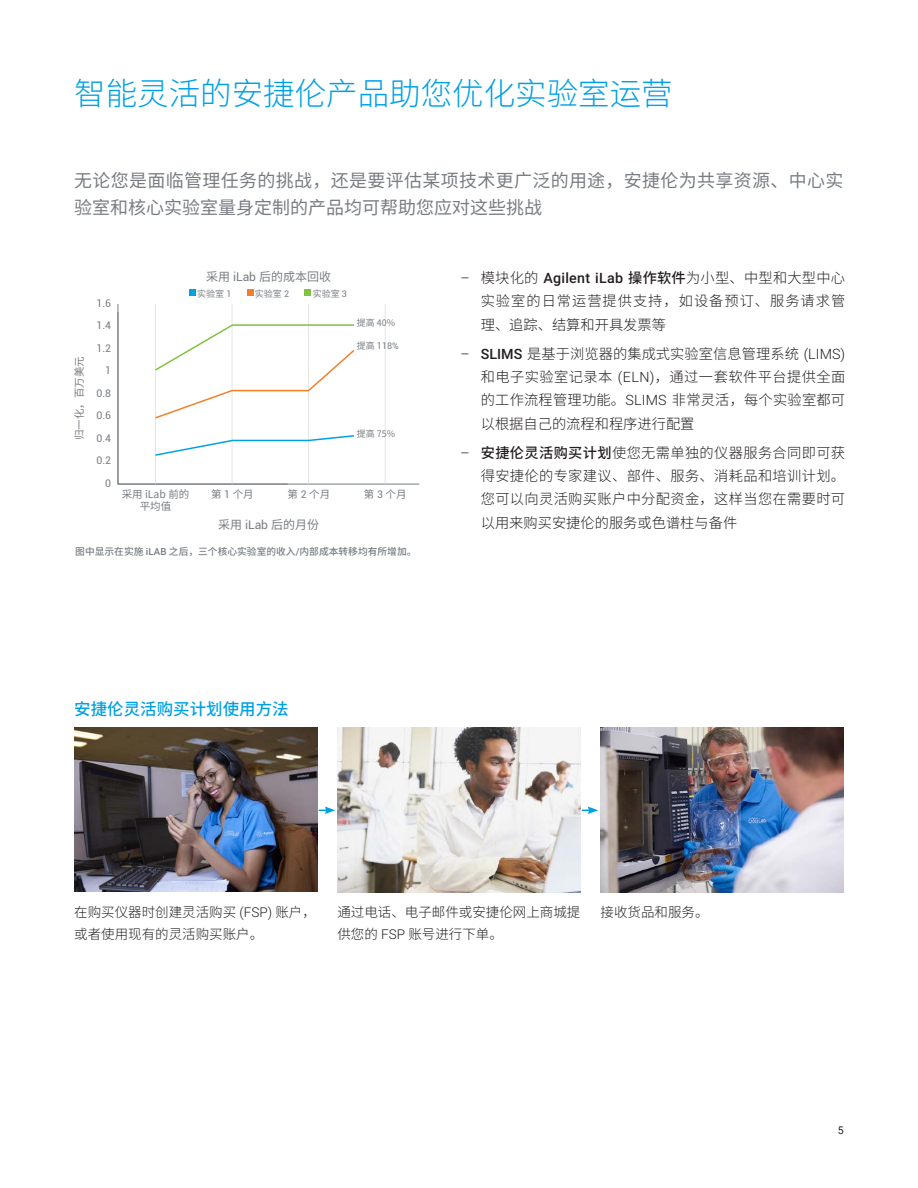
<style>
.page{position:relative;width:918px;height:1188px;background:#fff}
.page>*{position:absolute;margin:0;border:0;box-sizing:border-box;transform-origin:0 0}
.t1{font:300 31.5px "Noto Sans CJ Ksc";color:#00a1e3}
.t2{font:18px/27px "Noto Sans CJ Ksc";letter-spacing:.02em;color:#787d83}
.t3{font:500 16.5px "Noto Sans CJ Ksc";color:#00a1e3}
.t4{font:300 14.25px/23.2px "Noto Sans CJ Ksc";letter-spacing:.015em;color:#231f20;text-align:justify}
.t5{font:300 13.5px/22.5px "Noto Sans CJ Ksc";color:#231f20}
.t6{font:12px "Noto Sans CJ Ksc";color:#787d83}
.t7{font:10.5px/12px "Noto Sans CJ Ksc";color:#787d83;text-align:center}
.t8{font:10.5px/22.5px "Roboto";color:#787d83;text-align:right}
.t9{font:10.5px "Roboto";color:#231f20}
.t10{font:500 9.75px "Noto Sans CJ Ksc";color:#787d83}
.t11{font:9px "Noto Sans CJ Ksc";color:#787d83}
.t12{font:9px "Roboto";color:#787d83}
.s1{font-family:"Roboto"}
.s2{font-family:"Noto Sans CJ Ksc"}
.s3{font-family:"Roboto";font-weight:500}
.s4{font-weight:500}
</style>
<div class="page">
<hr style="left:155px;top:304px;width:1px;height:180px;background:#d8d9d7">
<hr style="left:232px;top:304px;width:1px;height:180px;background:#d8d9d7">
<hr style="left:308px;top:304px;width:1px;height:180px;background:#d8d9d7">
<hr style="left:385px;top:304px;width:1px;height:180px;background:#d8d9d7">
<div style="left:189px;top:290px;width:7px;height:6px;background:#00a1e3"></div>
<div style="left:304px;top:290px;width:7px;height:6px;background:#81c340"></div>
<svg style="left:247px;top:290px;width:6px;height:6px"></svg>
<svg style="left:117px;top:312px;width:239px;height:173px"></svg>
<img style="left:74px;top:728px;width:243px;height:163px">
<img style="left:337px;top:728px;width:244px;height:165px">
<img style="left:601px;top:728px;width:243px;height:165px">
<svg style="left:319px;top:806px;width:16px;height:8px"></svg>
<svg style="left:582px;top:806px;width:16px;height:8px"></svg>
<h1 class="t1" style="left:74px;top:75px;width:600px">智能灵活的安捷伦产品助您优化实验室运营</h1>
<p class="t2" style="left:74px;top:167px;width:771px">无论您是面临管理任务的挑战，还是要评估某项技术更广泛的用途，安捷伦为共享资源、中心实验室和核心实验室量身定制的产品均可帮助您应对这些挑战</p>
<p class="t7" style="left:73px;top:440px;width:85px;rotate:-90deg">归一化，百万美元</p>
<p class="t8" style="left:97px;top:291px;width:16px">1.6<br>1.4<br>1.2<br>1<br>0.8<br>0.6<br>0.4<br>0.2<br>0</p>
<p class="t6" style="left:206px;top:270px;width:127px">采用 <span class="s1">iLab</span> 后的成本回收</p>
<p class="t11" style="left:197px;top:288px;width:36px">实验室 <span class="s1">1</span></p>
<p class="t11" style="left:255px;top:288px;width:36px">实验室 <span class="s1">2</span></p>
<p class="t11" style="left:313px;top:288px;width:36px">实验室 <span class="s1">3</span></p>
<p class="t11" style="left:357px;top:318px;width:40px">提高 40%</p>
<p class="t12" style="left:357px;top:339px;width:44px"><span class="s2">提高</span> 118%</p>
<p class="t7" style="left:122px;top:488px;width:69px">采用 iLab 前的平均值</p>
<p class="t7" style="left:211px;top:488px;width:44px">第 <span class="s1">1</span> 个月</p>
<p class="t11" style="left:357px;top:429px;width:40px">提高 75%</p>
<p class="t7" style="left:288px;top:488px;width:44px">第 <span class="s1">2</span> 个月</p>
<p class="t7" style="left:364px;top:488px;width:44px">第 <span class="s1">3</span> 个月</p>
<p class="t6" style="left:218px;top:518px;width:103px">采用 <span class="s1">iLab</span> 后的月份</p>
<p class="t10" style="left:75px;top:546px;width:343px">图中显示在实施 <span class="s1">iLAB</span> 之后，三个核心实验室的收入<span class="s1">/</span>内部成本转移均有所增加。</p>
<p class="t4" style="left:481px;top:267px;width:366px;text-indent:-20px"><span class="s1">–</span> 模块化的 <span class="s3">Agilent iLab</span> <span class="s4">操作软件</span>为小型、中型和大型中心实验室的日常运营提供支持，如设备预订、服务请求管理、追踪、结算和开具发票等</p>
<p class="t4" style="left:481px;top:342px;width:366px;text-indent:-20px"><span class="s1">–</span> <span class="s3">SLIMS</span> 是基于浏览器的集成式实验室信息管理系统 <span class="s1">(LIMS)</span>和电子实验室记录本 <span class="s1">(ELN)</span>，通过一套软件平台提供全面的工作流程管理功能。<span class="s1">SLIMS</span> 非常灵活，每个实验室都可以根据自己的流程和程序进行配置</p>
<p class="t4" style="left:481px;top:441px;width:366px;text-indent:-20px"><span class="s1">–</span> <span class="s4">安捷伦灵活购买计划</span>使您无需单独的仪器服务合同即可获得安捷伦的专家建议、部件、服务、消耗品和培训计划。您可以向灵活购买账户中分配资金，这样当您在需要时可以用来购买安捷伦的服务或色谱柱与备件</p>
<p class="t3" style="left:74px;top:699px;width:216px">安捷伦灵活购买计划使用方法</p>
<p class="t5" style="left:74px;top:901px;width:243px">在购买仪器时创建灵活购买 <span class="s1">(FSP)</span> 账户，或者使用现有的灵活购买账户。</p>
<p class="t5" style="left:337px;top:901px;width:245px">通过电话、电子邮件或安捷伦网上商城提供您的 <span class="s1">FSP</span> 账号进行下单。</p>
<p class="t5" style="left:601px;top:901px;width:109px">接收货品和服务。</p>
<p class="t9" style="left:838px;top:1123px;width:7px">5</p>
</div>
